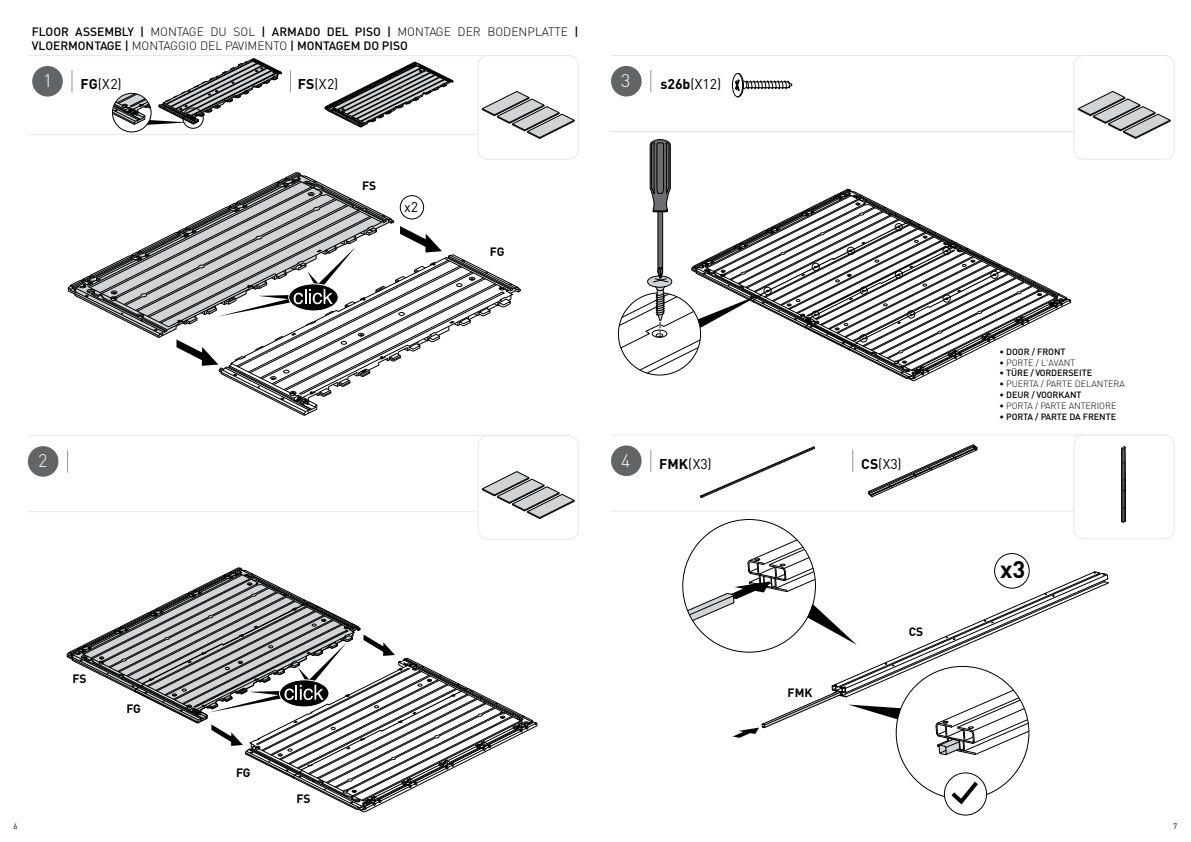
<style>
.page{position:relative;width:1191px;height:842px;background:#fff}
.page>*{position:absolute;margin:0;border:0;box-sizing:border-box;transform-origin:0 0}
.t1{font:700 23.6px "DIN";color:#000}
.t2{font:300 18px "DIN";color:#fff}
.t3{font:14px "DIN";letter-spacing:.015em;color:#000}
.t4{font:500 12px/14px "DIN";letter-spacing:-.005em;color:#000}
.t5{font:700 12px "DIN";letter-spacing:-.015em;color:#000}
.t6{font:500 9px "DIN";color:#000}
.t7{font:300 9px "DIN";color:#000}
.t8{font:8px "DIN";color:#000}
.s1{font-weight:300}
.s2{font-weight:700}
.s3{font-weight:500}
</style>
<div class="page">
<svg style="left:290px;top:70px;width:1px;height:22px"></svg>
<hr style="left:28px;top:55px;width:539px;height:1px;background:#e6e7e8">
<hr style="left:28px;top:134px;width:550px;height:1px;background:#e6e7e8">
<div style="left:478px;top:56px;width:100px;height:103px;background:#fff;border-radius:10px"></div>
<div style="left:477px;top:55px;width:102px;height:105px;border:1px solid #e6e7e8;border-radius:10px"></div>
<div style="left:32px;top:66px;width:31px;height:31px;background:#636466;border-radius:50%"></div>
<svg style="left:71px;top:70px;width:1px;height:22px"></svg>
<svg style="left:482px;top:91px;width:92px;height:48px"></svg>
<hr style="left:28px;top:435px;width:539px;height:1px;background:#e6e7e8">
<hr style="left:28px;top:511px;width:550px;height:1px;background:#e6e7e8">
<div style="left:478px;top:436px;width:100px;height:103px;background:#fff;border-radius:10px"></div>
<div style="left:477px;top:435px;width:102px;height:105px;border:1px solid #e6e7e8;border-radius:10px"></div>
<div style="left:28px;top:446px;width:30px;height:31px;background:#636466;border-radius:50%"></div>
<svg style="left:67px;top:450px;width:1px;height:23px"></svg>
<svg style="left:482px;top:471px;width:92px;height:48px"></svg>
<div style="left:182px;top:107px;width:22px;height:22px;border:1px solid #000;border-radius:50%"></div>
<svg style="left:112px;top:93px;width:39px;height:39px"></svg>
<svg style="left:112px;top:58px;width:170px;height:67px"></svg>
<div style="left:112px;top:93px;width:40px;height:39px;border:1px solid #000;border-radius:50%"></div>
<svg style="left:325px;top:62px;width:128px;height:65px"></svg>
<svg style="left:67px;top:568px;width:470px;height:244px"></svg>
<svg style="left:68px;top:172px;width:453px;height:244px"></svg>
<div style="left:400px;top:196px;width:23px;height:23px;background:#fff;border-radius:50%"></div>
<div style="left:400px;top:195px;width:24px;height:24px;border:1px solid #000;border-radius:50%"></div>
<hr style="left:611px;top:434px;width:552px;height:1px;background:#e6e7e8">
<hr style="left:611px;top:511px;width:563px;height:1px;background:#e6e7e8">
<div style="left:1074px;top:435px;width:100px;height:104px;background:#fff;border-radius:10px"></div>
<div style="left:1073px;top:434px;width:101px;height:105px;border:1px solid #e6e7e8;border-radius:10px"></div>
<div style="left:611px;top:445px;width:30px;height:31px;background:#636466;border-radius:50%"></div>
<svg style="left:650px;top:449px;width:1px;height:23px"></svg>
<svg style="left:852px;top:449px;width:1px;height:23px"></svg>
<svg style="left:732px;top:73px;width:60px;height:24px"></svg>
<hr style="left:611px;top:55px;width:552px;height:1px;background:#e6e7e8">
<hr style="left:611px;top:131px;width:563px;height:1px;background:#e6e7e8">
<div style="left:1074px;top:55px;width:100px;height:104px;background:#fff;border-radius:10px"></div>
<div style="left:1073px;top:55px;width:101px;height:105px;border:1px solid #e6e7e8;border-radius:10px"></div>
<div style="left:611px;top:66px;width:30px;height:31px;background:#636466;border-radius:50%"></div>
<svg style="left:650px;top:70px;width:1px;height:22px"></svg>
<svg style="left:1077px;top:91px;width:93px;height:48px"></svg>
<svg style="left:1121px;top:446px;width:5px;height:76px"></svg>
<svg style="left:868px;top:444px;width:109px;height:53px"></svg>
<svg style="left:700px;top:447px;width:115px;height:51px"></svg>
<svg style="left:944px;top:772px;width:43px;height:43px"></svg>
<svg style="left:947px;top:777px;width:35px;height:30px"></svg>
<svg style="left:683px;top:519px;width:425px;height:236px"></svg>
<div style="left:994px;top:553px;width:35px;height:35px;background:#fff;border-radius:50%"></div>
<div style="left:994px;top:553px;width:35px;height:36px;border:1px solid #000;border-radius:50%"></div>
<svg style="left:618px;top:139px;width:453px;height:242px"></svg>
<p class="t4" style="left:32px;top:24px;width:548px">FLOOR ASSEMBLY | <span class="s1">MONTAGE DU SOL</span> | ARMADO DEL PISO | <span class="s1">MONTAGE DER BODENPLATTE</span> |<br>VLOERMONTAGE | <span class="s1">MONTAGGIO DEL PAVIMENTO</span> | MONTAGEM DO PISO</p>
<h2 class="t2" style="left:43px;top:69px;width:11px">1</h2>
<p class="t3" style="left:80px;top:76px;width:43px"><span class="s2">FG</span>(X2)</p>
<p class="t3" style="left:298px;top:76px;width:42px"><span class="s2">FS</span>(X2)</p>
<p class="t5" style="left:362px;top:178px;width:15px">FS</p>
<p class="t3" style="left:404px;top:198px;width:15px">x2</p>
<p class="t5" style="left:490px;top:244px;width:16px">FG</p>
<h2 class="t2" style="left:621px;top:69px;width:11px">3</h2>
<p class="t3" style="left:660px;top:76px;width:62px"><span class="s2">s26b</span>(X12)</p>
<h2 class="t2" style="left:38px;top:450px;width:11px">2</h2>
<p class="t5" style="left:72px;top:671px;width:15px">FS</p>
<p class="t5" style="left:126px;top:701px;width:16px">FG</p>
<p class="t5" style="left:236px;top:765px;width:16px">FG</p>
<p class="t5" style="left:296px;top:791px;width:15px">FS</p>
<h2 class="t2" style="left:621px;top:449px;width:11px">4</h2>
<p class="t3" style="left:659px;top:455px;width:54px"><span class="s2">FMK</span>(X3)</p>
<p class="t3" style="left:861px;top:455px;width:42px"><span class="s2">CS</span>(X3)</p>
<p class="t5" style="left:787px;top:685px;width:26px">FMK</p>
<p class="t5" style="left:909px;top:624px;width:16px">CS</p>
<p class="t6" style="left:999px;top:346px;width:68px">• DOOR / FRONT</p>
<p class="t7" style="left:999px;top:357px;width:77px"><span class="s3">•</span> PORTE / L'AVANT</p>
<p class="t6" style="left:999px;top:367px;width:94px">• TÜRE / VORDERSEITE</p>
<p class="t7" style="left:999px;top:378px;width:127px"><span class="s3">•</span> PUERTA / PARTE DELANTERA</p>
<p class="t6" style="left:999px;top:389px;width:84px">• DEUR / VOORKANT</p>
<p class="t7" style="left:999px;top:400px;width:119px"><span class="s3">•</span> PORTA / PARTE ANTERIORE</p>
<p class="t6" style="left:999px;top:411px;width:118px">• PORTA / PARTE DA FRENTE</p>
<h1 class="t1" style="left:1000px;top:554px;width:27px">x3</h1>
<p class="t8" style="left:13px;top:821px;width:6px">6</p>
<p class="t8" style="left:1173px;top:821px;width:6px">7</p>
</div>
